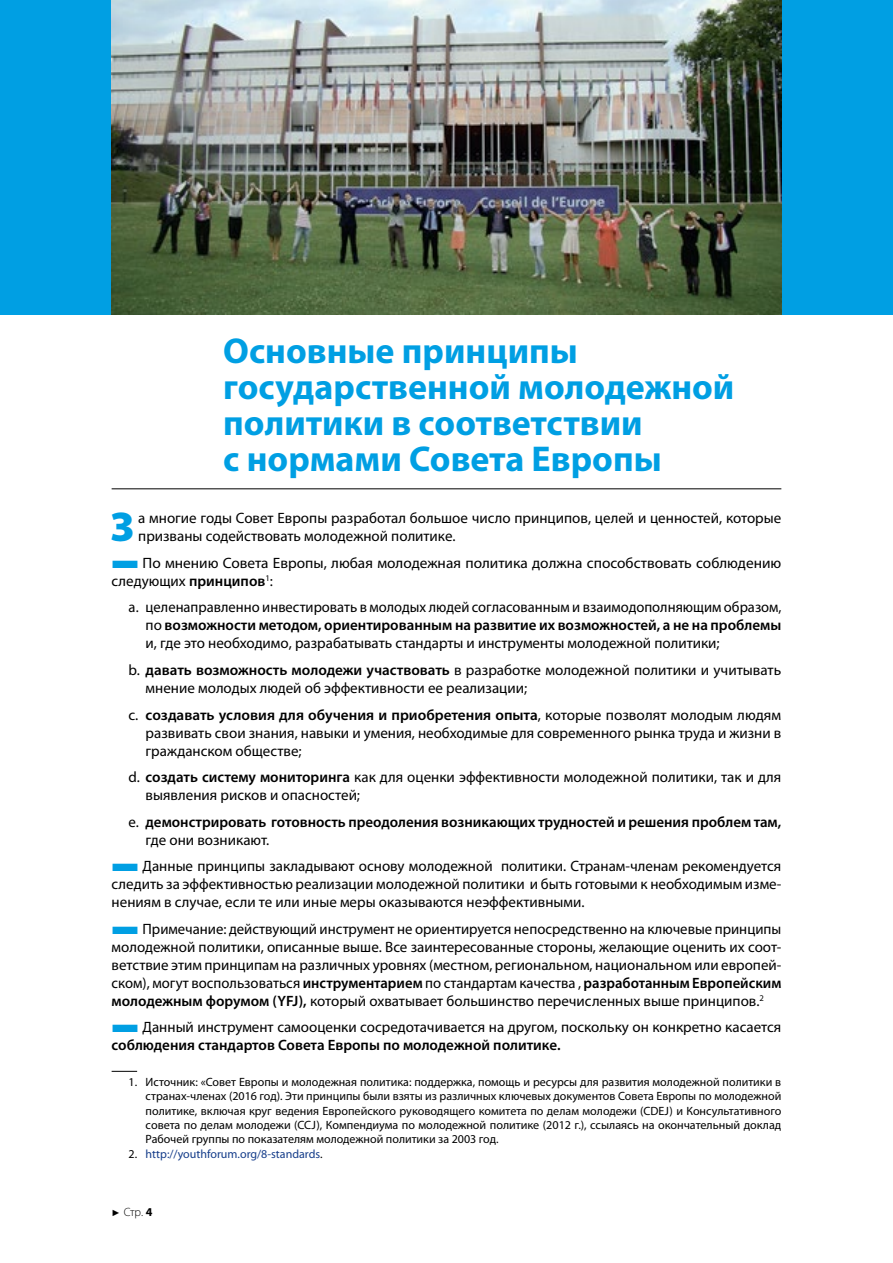
<style>
.page{position:relative;width:893px;height:1263px;background:#fff}
.page>*{position:absolute;margin:0;border:0;box-sizing:border-box;transform-origin:0 0}
.t1{font:900 41.7px "Myriad Pro";color:#009fe3}
.t2{font:700 36px/36px "Myriad Pro";color:#009fe3}
.t3{font:15px/18px "Myriad Pro";color:#000}
.t4{font:600 15px/18px "Myriad Pro";color:#000}
.t5{font:12px/14.4px "Myriad Pro";color:#000;text-align:justify}
.t6{font:12px "Myriad Pro";color:#153d8a}
.t7{font:300 12px "Myriad Pro";color:#000}
.s1{color:#009fe3}
.s2{font-weight:600}
.s3{font-weight:400}
.s4{color:#000}
.s5{font-family:"Arial";font-weight:400;font-size:9px}
.s6{font-weight:700}
</style>
<div class="page">
<div style="left:0;top:0;width:893px;height:315px;background:#009fe3"></div>
<hr style="left:112px;top:488px;width:669px;height:1px;background:#000">
<svg style="left:112px;top:1071px;width:25px;height:1px"></svg>
<img style="left:112px;top:0;width:669px;height:315px">
<h2 class="t2" style="left:223px;top:332px;width:513px">Основные принципы государственной молодежной политики в соответствии<br>с нормами Совета Европы</h2>
<h1 class="t1" style="left:110px;top:499px;width:25px">З</h1>
<p class="t3" style="left:138px;top:509px;width:645px">а многие годы Совет Европы разработал большое число принципов, целей и ценностей, которые призваны содействовать молодежной политике.</p>
<p class="t3" style="left:112px;top:554px;width:671px"><span class="s1">■</span>По мнению Совета Европы, любая молодежная политика должна способствовать соблюдению следующих <span class="s2">принципов</span><sup>1</sup>:</p>
<p class="t3" style="left:146px;top:598px;width:637px;text-align:justify;text-indent:-17px">a. целенаправленно инвестировать в молодых людей согласованным и взаимодополняющим образом, по <span class="s2">возможности методом, ориентированным на развитие их возможностей, а не на проблемы </span>и, где это необходимо, разрабатывать стандарты и инструменты молодежной политики;</p>
<p class="t3" style="left:146px;top:661px;width:637px;text-indent:-17px">b. <span class="s2">давать возможность молодежи участвовать</span> в разработке молодежной политики и учитывать мнение молодых людей об эффективности ее реализации;</p>
<p class="t3" style="left:146px;top:705px;width:637px;text-align:justify;text-indent:-17px">c. <span class="s2">создавать условия для обучения и приобретения опыта</span>, которые позволят молодым людям развивать свои знания, навыки и умения, необходимые для современного рынка труда и жизни в гражданском обществе;</p>
<p class="t3" style="left:146px;top:768px;width:637px;text-indent:-17px">d. <span class="s2">создать систему мониторинга</span> как для оценки эффективности молодежной политики, так и для выявления рисков и опасностей;</p>
<p class="t4" style="left:146px;top:812px;width:637px;text-indent:-17px"><span class="s3">e.</span> демонстрировать готовность преодоления возникающих трудностей и решения проблем там, <span class="s3">где они возникают.</span></p>
<p class="t3" style="left:112px;top:857px;width:671px;text-align:justify"><span class="s1">■</span>Данные принципы закладывают основу молодежной политики. Странам-членам рекомендуется следить за эффективностью реализации молодежной политики и быть готовыми к необходимым изме&shy;нениям в случае, если те или иные меры оказываются неэффективными.</p>
<p class="t3" style="left:112px;top:919px;width:671px;text-align:justify"><span class="s1">■</span>Примечание: действующий инструмент не ориентируется непосредственно на ключевые принципы молодежной политики, описанные выше. Все заинтересованные стороны, желающие оценить их соот&shy;ветствие этим принципам на различных уровнях (местном, региональном, национальном или европей&shy;ском), могут воспользоваться <span class="s2">инструментарием</span> по стандартам качества , <span class="s2">разработанным Европейским молодежным форумом (YFJ),</span> который охватывает большинство перечисленных выше принципов.<sup>2</sup></p>
<p class="t3" style="left:112px;top:1018px;width:671px"><span class="s1">■</span>Данный инструмент самооценки сосредотачивается на другом, поскольку он конкретно касается <span class="s2">соблюдения стандартов Совета Европы по молодежной политике.</span></p>
<p class="t5" style="left:146px;top:1074px;width:637px;text-indent:-17px">1. Источник: «Совет Европы и молодежная политика: поддержка, помощь и ресурсы для развития молодежной политики в странах-членах (2016 год). Эти принципы были взяты из различных ключевых документов Совета Европы по молодежной политике, включая круг ведения Европейского руководящего комитета по делам молодежи (CDEJ) и Консультативного совета по делам молодежи (CCJ), Компендиума по молодежной политике (2012 г.), ссылаясь на окончательный доклад Рабочей группы по показателям молодежной политики за 2003 год.</p>
<p class="t6" style="left:129px;top:1146px;width:195px"><span class="s4">2.</span> http://youthforum.org/8-standards<span class="s4">.</span></p>
<p class="t7" style="left:112px;top:1205px;width:42px"><span class="s5">►</span> Стр. <span class="s6">4</span></p>
</div>
